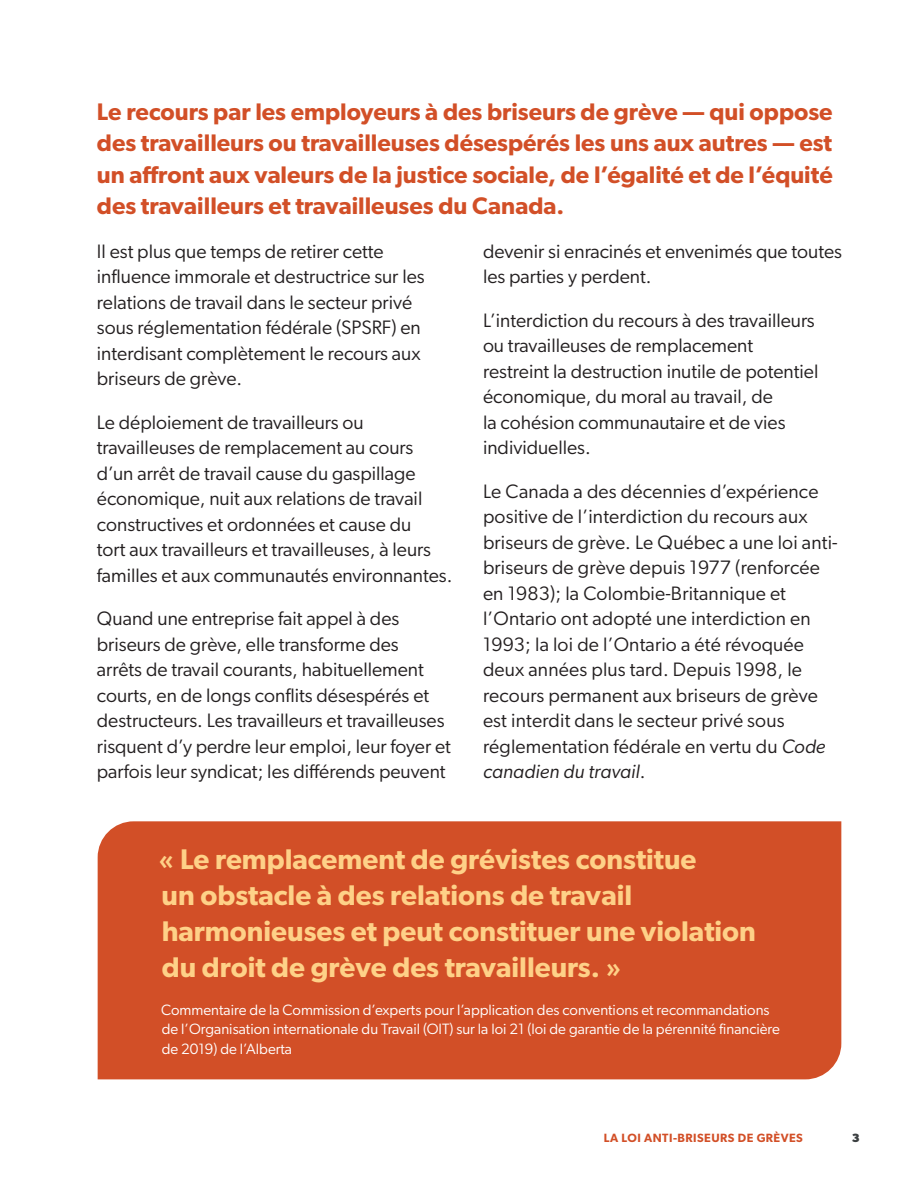
<style>
.page{position:relative;width:918px;height:1188px;background:#fff}
.page>*{position:absolute;margin:0;border:0;box-sizing:border-box;transform-origin:0 0}
.t1{font:600 28.5px/36px "Gibson";color:#fed188}
.t2{font:600 24px/31.5px "Gibson";color:#d24f27;text-align:justify}
.t3{font:19.5px/25.5px "Gibson";color:#231f20}
.t4{font:15px/19.5px "Gibson";color:#fff}
.t5{font:600 12px "Gibson";letter-spacing:.04em;color:#d24f27}
.t6{font:700 12px "Gibson";color:#3b3f41}
.s1{font-style:italic}
</style>
<div class="page">
<div style="left:98px;top:821px;width:743px;height:258px;background:#d24f27"></div>
<p class="t2" style="left:97px;top:95px;width:737px">Le recours par les employeurs à des briseurs de grève — qui oppose des travailleurs ou travailleuses désespérés les uns aux autres — est un affront aux valeurs de la justice sociale, de l’égalité et de l’équité des travailleurs et travailleuses du Canada.</p>
<p class="t3" style="left:97px;top:238px;width:329px">Il est plus que temps de retirer cette influence immorale et destructrice sur les relations de travail dans le secteur privé sous réglementation fédérale (SPSRF) en interdisant complètement le recours aux briseurs de grève.</p>
<p class="t3" style="left:97px;top:409px;width:357px">Le déploiement de travailleurs ou travailleuses de remplacement au cours d’un arrêt de travail cause du gaspillage économique, nuit aux relations de travail constructives et ordonnées et cause du<br>tort aux travailleurs et travailleuses, à leurs familles et aux communautés environnantes.</p>
<p class="t3" style="left:97px;top:605px;width:356px">Quand une entreprise fait appel à des briseurs de grève, elle transforme des<br>arrêts de travail courants, habituellement courts, en de longs conflits désespérés et destructeurs. Les travailleurs et travailleuses risquent d’y perdre leur emploi, leur foyer et parfois leur syndicat; les différends peuvent</p>
<p class="t3" style="left:483px;top:238px;width:361px">devenir si enracinés et envenimés que toutes les parties y perdent.</p>
<p class="t3" style="left:483px;top:307px;width:337px">L’interdiction du recours à des travailleurs ou travailleuses de remplacement restreint la destruction inutile de potentiel économique, du moral au travail, de<br>la cohésion communautaire et de vies individuelles.</p>
<p class="t3" style="left:483px;top:478px;width:356px">Le Canada a des décennies d’expérience positive de l’interdiction du recours aux briseurs de grève. Le Québec a une loi anti&shy;briseurs de grève depuis 1977 (renforcée en 1983); la Colombie-Britannique et l’Ontario ont adopté une interdiction en 1993; la loi de l’Ontario a été révoquée deux années plus tard. Depuis 1998, le recours permanent aux briseurs de grève est interdit dans le secteur privé sous réglementation fédérale en vertu du <span class="s1">Code canadien du travail</span>.</p>
<p class="t1" style="left:158px;top:841px;width:599px">« Le remplacement de grévistes constitue<br>un obstacle à des relations de travail harmonieuses et peut constituer une violation du droit de grève des travailleurs. »</p>
<p class="t4" style="left:161px;top:1000px;width:620px">Commentaire de la Commission d’experts pour l’application des conventions et recommandations de l’Organisation internationale du Travail (OIT) sur la loi 21 (loi de garantie de la pérennité financière de 2019) de l’Alberta</p>
<p class="t5" style="left:604px;top:1131px;width:201px">LA LOI ANTI-BRISEURS DE GRÈVES</p>
<p class="t6" style="left:852px;top:1131px;width:9px">3</p>
</div>
